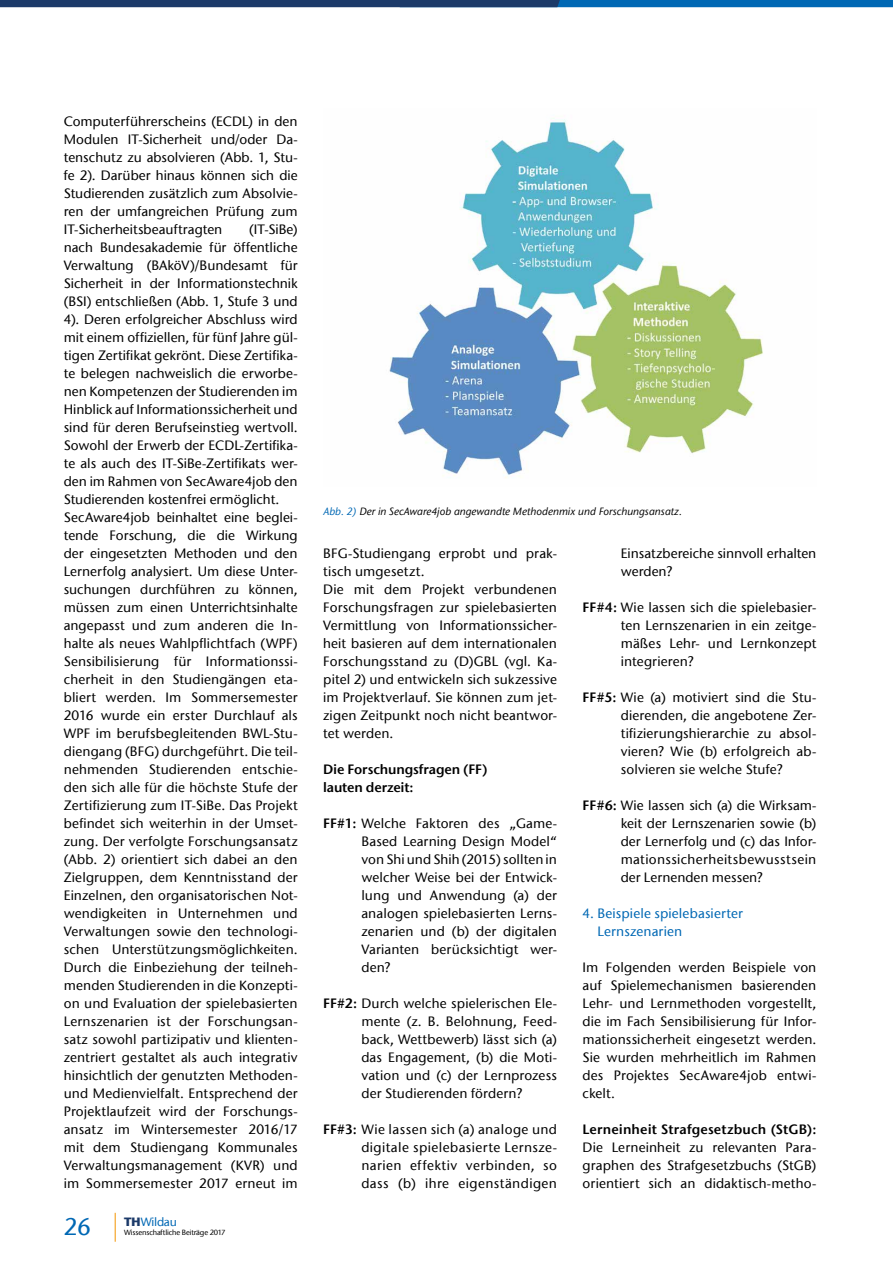
<style>
.page{position:relative;width:893px;height:1263px;background:#fff}
.page>*{position:absolute;margin:0;border:0;box-sizing:border-box;transform-origin:0 0}
.t1{font:500 24px "ITC Stone Sans Com";color:#0068b4}
.t2{font:500 13.5px/18px "ITC Stone Sans Com";letter-spacing:.01em;color:#000;text-align:justify}
.t3{font:13.5px/18px "ITC Stone Sans Com Semi";color:#000}
.t4{font:500 13.5px/18px "ITC Stone Sans Com";letter-spacing:.01em;color:#0068b4}
.t5{font:500 12px "ITC Stone Sans Com";letter-spacing:-.02em;color:#0068b4}
.t6{font:italic 500 10.5px "ITC Stone Sans Com";color:#000}
.t7{font:500 7.5px "ITC Stone Sans Com";letter-spacing:-.02em;color:#000}
.s1{font-weight:700;color:#1c3a69}
.s2{color:#0068b4}
.s3{font-family:"ITC Stone Sans Com Semi";font-weight:400}
</style>
<div class="page">
<img style="left:389px;top:118px;width:374px;height:360px">
<svg style="left:0;top:0;width:893px;height:7px;background:#114b85"></svg>
<svg style="left:115px;top:1213px;width:1px;height:29px"></svg>
<p class="t2" style="left:64px;top:112px;width:235px">Computerführerscheins (ECDL) in den Modulen IT-Sicherheit und/oder Da&shy;tenschutz zu absolvieren (Abb. 1, Stu&shy;fe 2). Darüber hinaus können sich die Studierenden zusätzlich zum Absolvie&shy;ren der umfangreichen Prüfung zum IT-Sicherheitsbeauftragten</p>
<p class="t2" style="left:64px;top:220px;width:235px;text-align:left;text-indent:185px">(IT-SiBe) nach Bundesakademie für öffentliche Verwaltung (BAköV)/Bundesamt für Sicherheit in der Informationstechnik (BSI) entschließen (Abb. 1, Stufe 3 und 4). Deren erfolgreicher Abschluss wird mit einem offiziellen, für fünf Jahre gül&shy;tigen Zertifikat gekrönt. Diese Zertifika&shy;te belegen nachweislich die erworbe&shy;nen Kompetenzen der Studierenden im Hinblick auf Informationssicherheit und sind für deren Berufseinstieg wertvoll.<br>Sowohl der Erwerb der ECDL-Zertifika&shy;te als auch des IT-SiBe-Zertifikats wer&shy;den im Rahmen von SecAware4job den Studierenden kostenfrei ermöglicht.<br>SecAware4job beinhaltet eine beglei&shy;tende Forschung, die die Wirkung der eingesetzten Methoden und den Lernerfolg analysiert. Um diese Unter&shy;suchungen durchführen zu können, müssen zum einen Unterrichtsinhalte angepasst und zum anderen die In&shy;halte als neues Wahlpflichtfach (WPF)<br>Sensibilisierung für Informationssi&shy;cherheit in den Studiengängen eta&shy;bliert werden. Im Sommersemester 2016 wurde ein erster Durchlauf als WPF im berufsbegleitenden BWL-Stu&shy;diengang (BFG) durchgeführt. Die teil&shy;nehmenden Studierenden entschie&shy;den sich alle für die höchste Stufe der Zertifizierung zum IT-SiBe. Das Projekt befindet sich weiterhin in der Umset&shy;zung. Der verfolgte Forschungsansatz (Abb. 2) orientiert sich dabei an den Zielgruppen, dem Kenntnisstand der Einzelnen, den organisatorischen Not&shy;wendigkeiten in Unternehmen und Verwaltungen sowie den technologi&shy;schen Unterstützungsmöglichkeiten.<br>Durch die Einbeziehung der teilneh&shy;menden Studierenden in die Konzepti&shy;on und Evaluation der spielebasierten Lernszenarien ist der Forschungsan&shy;satz sowohl partizipativ und klienten&shy;zentriert gestaltet als auch integrativ hinsichtlich der genutzten Methoden&shy;und Medienvielfalt. Entsprechend der Projektlaufzeit wird der Forschungs&shy;ansatz im Wintersemester 2016/17 mit dem Studiengang Kommunales Verwaltungsmanagement (KVR) und im Sommersemester 2017 erneut im</p>
<h1 class="t1" style="left:64px;top:1212px;width:29px">26</h1>
<p class="t5" style="left:124px;top:1215px;width:54px"><span class="s1">TH</span>Wildau</p>
<p class="t7" style="left:124px;top:1228px;width:103px">Wissenschaftliche Beiträge 2017</p>
<p class="t6" style="left:323px;top:505px;width:360px"><span class="s2">Abb. 2)</span> Der in SecAware4job angewandte Methodenmix und Forschungsansatz.</p>
<p class="t2" style="left:323px;top:544px;width:235px;text-align:left">BFG-Studiengang erprobt und prak&shy;tisch umgesetzt.<br>Die mit dem Projekt verbundenen Forschungsfragen zur spielebasierten Vermittlung von Informationssicher&shy;heit basieren auf dem internationalen Forschungsstand zu (D)GBL (vgl. Ka&shy;pitel 2) und entwickeln sich sukzessive im Projektverlauf. Sie können zum jet&shy;zigen Zeitpunkt noch nicht beantwor&shy;tet werden.</p>
<p class="t3" style="left:323px;top:760px;width:166px">Die Forschungsfragen (FF) lauten derzeit:</p>
<p class="t2" style="left:361px;top:814px;width:197px;text-indent:-38px"><span class="s3">FF#1:</span> Welche Faktoren des „Game-Based Learning Design Model“ von Shi und Shih (2015) sollten in welcher Weise bei der Entwick&shy;lung und Anwendung (a) der analogen spielebasierten Lerns&shy;zenarien und (b) der digitalen Varianten berücksichtigt wer&shy;den?</p>
<p class="t2" style="left:361px;top:994px;width:197px;text-indent:-38px"><span class="s3">FF#2:</span> Durch welche spielerischen Ele&shy;mente (z. B. Belohnung, Feed&shy;back, Wettbewerb) lässt sich (a) das Engagement, (b) die Moti&shy;vation und (c) der Lernprozess der Studierenden fördern?</p>
<p class="t2" style="left:361px;top:1120px;width:197px;text-indent:-38px"><span class="s3">FF#3:</span> Wie lassen sich (a) analoge und digitale spielebasierte Lernsze&shy;narien effektiv verbinden, so dass (b) ihre eigenständigen</p>
<p class="t2" style="left:621px;top:544px;width:197px">Einsatzbereiche sinnvoll erhalten werden?</p>
<p class="t2" style="left:621px;top:598px;width:197px;text-indent:-38px"><span class="s3">FF#4:</span> Wie lassen sich die spielebasier&shy;ten Lernszenarien in ein zeitge&shy;mäßes Lehr- und Lernkonzept integrieren?</p>
<p class="t2" style="left:621px;top:688px;width:197px;text-indent:-38px"><span class="s3">FF#5:</span> Wie (a) motiviert sind die Stu&shy;dierenden, die angebotene Zer&shy;tifizierungshierarchie zu absol&shy;vieren? Wie (b) erfolgreich ab&shy;solvieren sie welche Stufe?</p>
<p class="t2" style="left:621px;top:796px;width:197px;text-indent:-38px"><span class="s3">FF#6:</span> Wie lassen sich (a) die Wirksam&shy;keit der Lernszenarien sowie (b) der Lernerfolg und (c) das Infor&shy;mationssicherheitsbewusstsein der Lernenden messen?</p>
<p class="t4" style="left:597px;top:904px;width:147px;text-indent:-15px">4. Beispiele spielebasierter<br>Lernszenarien</p>
<p class="t2" style="left:582px;top:958px;width:235px">Im Folgenden werden Beispiele von auf Spielemechanismen basierenden Lehr- und Lernmethoden vorgestellt, die im Fach Sensibilisierung für Infor&shy;mationssicherheit eingesetzt werden.<br>Sie wurden mehrheitlich im Rahmen des Projektes SecAware4job entwi&shy;ckelt.</p>
<p class="t3" style="left:582px;top:1120px;width:235px">Lerneinheit Strafgesetzbuch (StGB):</p>
<p class="t2" style="left:582px;top:1138px;width:235px">Die Lerneinheit zu relevanten Para&shy;graphen des Strafgesetzbuchs (StGB) orientiert sich an didaktisch-metho-</p>
</div>
